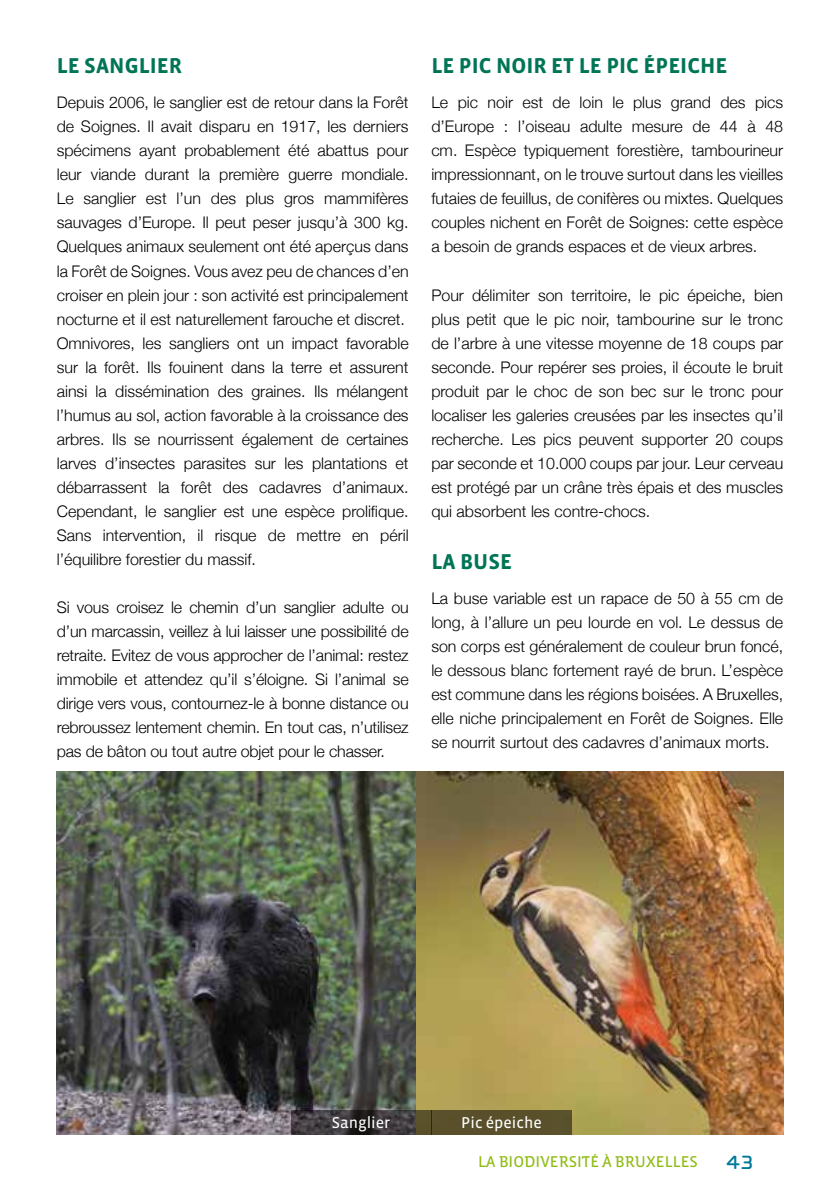
<style>
.page{position:relative;width:840px;height:1191px;background:#fff}
.page>*{position:absolute;margin:0;border:0;box-sizing:border-box;transform-origin:0 0}
.t1{font:700 22px "Vista Sans";color:#007556}
.t2{font:300 16px/24px "Helvetica Neue";color:#000;text-align:justify}
.t3{font:16px "Vista Sans Alt Reg";color:#8fbc13}
.t4{font:16px "Vista Sans Reg";color:#fff}
.s1{font-family:"Cholla Unicase";font-size:28px;color:#00799a}
</style>
<div class="page">
<img style="left:57px;top:771px;width:359px;height:363px">
<img style="left:416px;top:771px;width:366px;height:363px">
<svg style="left:291px;top:1110px;width:140px;height:24px;background:#3e3a38"></svg>
<div style="left:431px;top:1110px;width:140px;height:24px;background:#59502b"></div>
<h1 class="t1" style="left:57px;top:54px;width:127px">LE SANGLIER</h1>
<p class="t2" style="left:57px;top:90px;width:353px;text-align:left">Depuis 2006, le sanglier est de retour dans la Forêt de Soignes. Il avait disparu en 1917, les derniers spécimens ayant probablement été abattus pour leur viande durant la première guerre mondiale.<br>Le sanglier est l’un des plus gros mammifères sauvages d’Europe. Il peut peser jusqu’à 300 kg.<br>Quelques animaux seulement ont été aperçus dans la Forêt de Soignes. Vous avez peu de chances d’en croiser en plein jour : son activité est principalement nocturne et il est naturellement farouche et discret.<br>Omnivores, les sangliers ont un impact favorable sur la forêt. Ils fouinent dans la terre et assurent ainsi la dissémination des graines. Ils mélangent l’humus au sol, action favorable à la croissance des arbres. Ils se nourrissent également de certaines larves d’insectes parasites sur les plantations et débarrassent la forêt des cadavres d’animaux.<br>Cependant, le sanglier est une espèce prolifique.<br>Sans intervention, il risque de mettre en péril l’équilibre forestier du massif.</p>
<p class="t2" style="left:57px;top:594px;width:353px">Si vous croisez le chemin d’un sanglier adulte ou d’un marcassin, veillez à lui laisser une possibilité de retraite. Evitez de vous approcher de l’animal: restez immobile et attendez qu’il s’éloigne. Si l’animal se dirige vers vous, contournez-le à bonne distance ou rebroussez lentement chemin. En tout cas, n’utilisez pas de bâton ou tout autre objet pour le chasser.</p>
<h1 class="t1" style="left:431px;top:54px;width:297px">LE PIC NOIR ET LE PIC ÉPEICHE</h1>
<p class="t2" style="left:431px;top:90px;width:353px">Le pic noir est de loin le plus grand des pics d’Europe : l’oiseau adulte mesure de 44 à 48 cm. Espèce typiquement forestière, tambourineur impressionnant, on le trouve surtout dans les vieilles futaies de feuillus, de conifères ou mixtes. Quelques couples nichent en Forêt de Soignes: cette espèce a besoin de grands espaces et de vieux arbres.</p>
<p class="t2" style="left:431px;top:282px;width:353px">Pour délimiter son territoire, le pic épeiche, bien plus petit que le pic noir, tambourine sur le tronc de l’arbre à une vitesse moyenne de 18 coups par seconde. Pour repérer ses proies, il écoute le bruit produit par le choc de son bec sur le tronc pour localiser les galeries creusées par les insectes qu’il recherche. Les pics peuvent supporter 20 coups par seconde et 10.000 coups par jour. Leur cerveau est protégé par un crâne très épais et des muscles qui absorbent les contre-chocs.</p>
<h1 class="t1" style="left:431px;top:550px;width:82px">LA BUSE</h1>
<p class="t2" style="left:431px;top:585px;width:353px">La buse variable est un rapace de 50 à 55 cm de long, à l’allure un peu lourde en vol. Le dessus de son corps est généralement de couleur brun foncé, le dessous blanc fortement rayé de brun. L’espèce est commune dans les régions boisées. A Bruxelles, elle niche principalement en Forêt de Soignes. Elle se nourrit surtout des cadavres d’animaux morts.</p>
<p class="t4" style="left:331px;top:1114px;width:60px">Sanglier</p>
<p class="t4" style="left:461px;top:1114px;width:82px">Pic épeiche</p>
<p class="t3" style="left:478px;top:1153px;width:278px">LA BIODIVERSITÉ À BRUXELLES <span class="s1">43</span></p>
</div>
